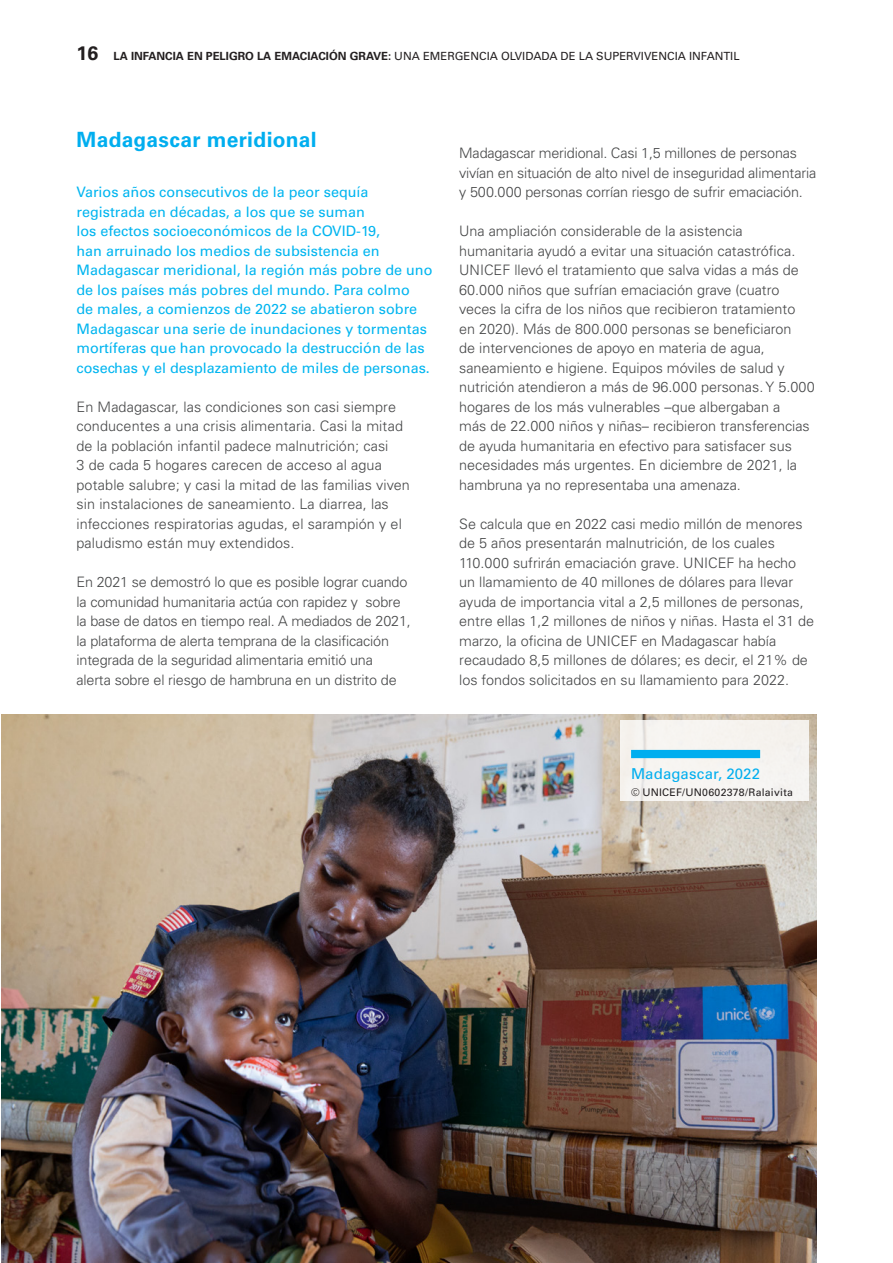
<style>
.page{position:relative;width:893px;height:1263px;background:#fff}
.page>*{position:absolute;margin:0;border:0;box-sizing:border-box;transform-origin:0 0}
.Blue_H1_Univers{font:700 21px "Univers LT Std";letter-spacing:.015em;color:#00aeef}
.Caption_2_col___Bl{font:15px "Univers LT Std";letter-spacing:.005em;color:#00aeef}
.CA_SSA_body{font:300 14.4px/19.5px "Univers LT Std";color:#464748}
.CA_SSA_body-2{font:14.4px/19.5px "Univers LT Std";color:#00b5f0}
.t1{font:11.25px "Univers LT Std";color:#231f20}
.Caption_2_col___Bl-2{font:10.5px "Univers LT Std";letter-spacing:.025em;color:#231f20}
.s1{font-weight:700;font-size:19.5px}
.s2{font-weight:700}
</style>
<div class="page">
<img style="left:2px;top:715px;width:815px;height:548px">
<div style="left:620px;top:721px;width:189px;height:80px;background:#f6f4f0"></div>
<div style="left:631px;top:750px;width:129px;height:8px;background:#00aeef"></div>
<p class="t1" style="left:77px;top:50px;width:665px"><span class="s1">16</span> <span class="s2">LA INFANCIA EN PELIGRO LA EMACIACIÓN GRAVE:</span> UNA EMERGENCIA OLVIDADA DE LA SUPERVIVENCIA INFANTIL</p>
<p class="Blue_H1_Univers" style="left:77px;top:127px;width:241px">Madagascar meridional</p>
<p class="CA_SSA_body-2" style="left:77px;top:182px;width:357px">Varios años consecutivos de la peor sequía registrada en décadas, a los que se suman<br>los efectos socioeconómicos de la COVID‑19,<br>han arruinado los medios de subsistencia en Madagascar meridional, la región más pobre de uno de los países más pobres del mundo. Para colmo<br>de males, a comienzos de 2022 se abatieron sobre Madagascar una serie de inundaciones y tormentas mortíferas que han provocado la destrucción de las cosechas y el desplazamiento de miles de personas.</p>
<p class="CA_SSA_body" style="left:77px;top:397px;width:335px">En Madagascar, las condiciones son casi siempre conducentes a una crisis alimentaria. Casi la mitad de la población infantil padece malnutrición; casi<br>3 de cada 5 hogares carecen de acceso al agua potable salubre; y casi la mitad de las familias viven sin instalaciones de saneamiento. La diarrea, las infecciones respiratorias agudas, el sarampión y el paludismo están muy extendidos.</p>
<p class="CA_SSA_body" style="left:77px;top:572px;width:336px">En 2021 se demostró lo que es posible lograr cuando la comunidad humanitaria actúa con rapidez y sobre la base de datos en tiempo real. A mediados de 2021, la plataforma de alerta temprana de la clasificación integrada de la seguridad alimentaria emitió una alerta sobre el riesgo de hambruna en un distrito de</p>
<p class="CA_SSA_body" style="left:459px;top:143px;width:359px">Madagascar meridional. Casi 1,5 millones de personas vivían en situación de alto nivel de inseguridad alimentaria y 500.000 personas corrían riesgo de sufrir emaciación.</p>
<p class="CA_SSA_body" style="left:459px;top:221px;width:357px">Una ampliación considerable de la asistencia humanitaria ayudó a evitar una situación catastrófica.<br>UNICEF llevó el tratamiento que salva vidas a más de 60.000 niños que sufrían emaciación grave (cuatro veces la cifra de los niños que recibieron tratamiento en 2020). Más de 800.000 personas se beneficiaron<br>de intervenciones de apoyo en materia de agua, saneamiento e higiene. Equipos móviles de salud y nutrición atendieron a más de 96.000 personas. Y 5.000 hogares de los más vulnerables –que albergaban a<br>más de 22.000 niños y niñas– recibieron transferencias de ayuda humanitaria en efectivo para satisfacer sus necesidades más urgentes. En diciembre de 2021, la hambruna ya no representaba una amenaza.</p>
<p class="CA_SSA_body" style="left:459px;top:514px;width:356px">Se calcula que en 2022 casi medio millón de menores de 5 años presentarán malnutrición, de los cuales 110.000 sufrirán emaciación grave. UNICEF ha hecho un llamamiento de 40 millones de dólares para llevar ayuda de importancia vital a 2,5 millones de personas, entre ellas 1,2 millones de niños y niñas. Hasta el 31 de marzo, la oficina de UNICEF en Madagascar había recaudado 8,5 millones de dólares; es decir, el 21% de los fondos solicitados en su llamamiento para 2022.</p>
<p class="Caption_2_col___Bl" style="left:631px;top:765px;width:131px">Madagascar, 2022</p>
<p class="Caption_2_col___Bl-2" style="left:631px;top:786px;width:163px">© UNICEF/UN0602378/Ralaivita</p>
</div>
